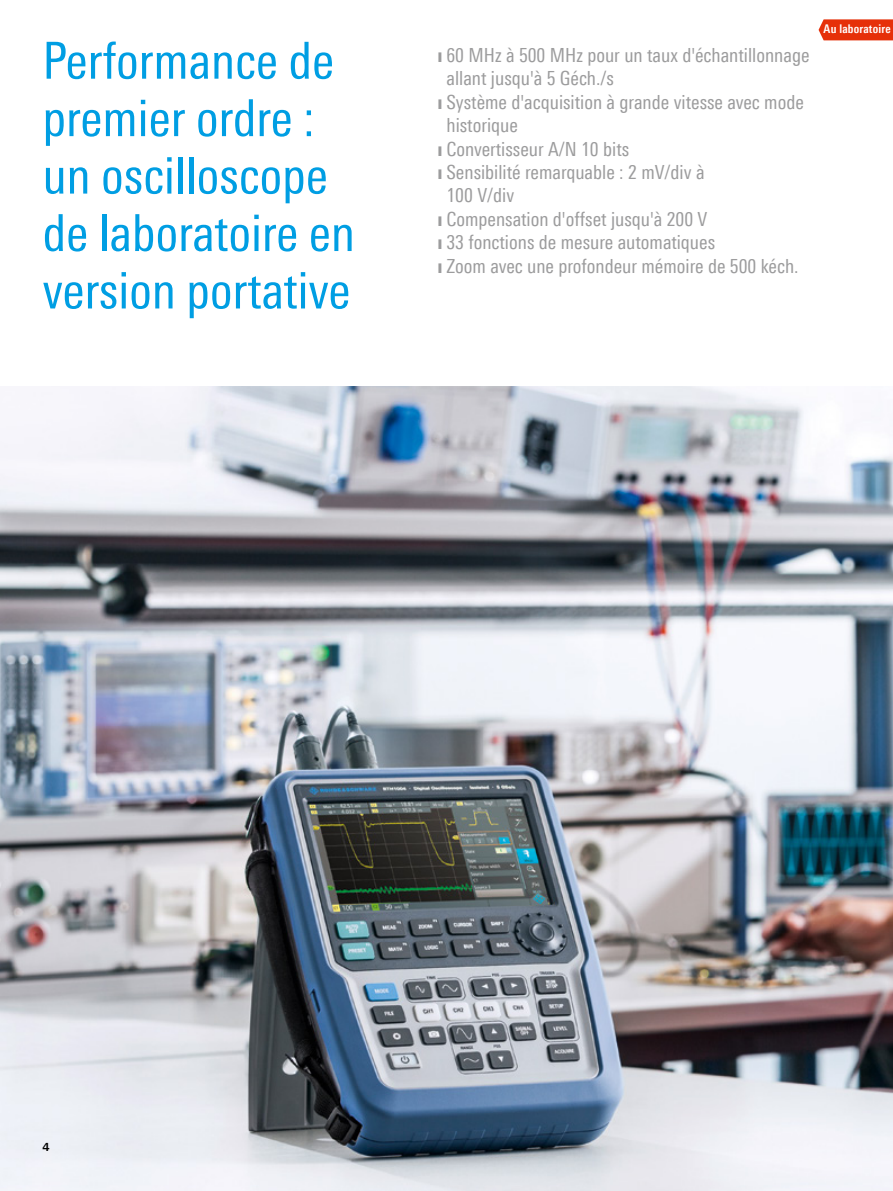
<style>
.page{position:relative;width:893px;height:1191px;background:#fff}
.page>*{position:absolute;margin:0;border:0;box-sizing:border-box;transform-origin:0 0}
.t1{font:51px/57.4px "Linotype Univers 420 Cn";color:#009ee3}
.t2{font:19.5px "Linotype Univers 420 Cn";color:#9c9c9d}
.t3{font:700 12px "Linotype Univers 620 Cn";letter-spacing:.015em;color:#fff}
.t4{font:700 11.25px "Linotype Univers 630";color:#000}
.s1{font-family:"Linotype Univers 330";font-weight:300}
</style>
<div class="page">
<img style="left:0;top:386px;width:893px;height:805px">
<svg style="left:819px;top:19px;width:74px;height:21px;background:#e73914"></svg>
<h1 class="t1" style="left:43px;top:32px;width:314px">Performance de premier ordre : un oscilloscope de laboratoire en version portative</h1>
<p class="t2" style="left:438px;top:44px;width:373px"><span class="s1">❙</span> 60 MHz à 500 MHz pour un taux d'échantillonnage</p>
<p class="t2" style="left:446px;top:67px;width:169px">allant jusqu'à 5 Géch./s</p>
<p class="t2" style="left:438px;top:90px;width:367px"><span class="s1">❙</span> Système d'acquisition à grande vitesse avec mode</p>
<p class="t2" style="left:446px;top:114px;width:73px">historique</p>
<p class="t2" style="left:438px;top:137px;width:193px"><span class="s1">❙</span> Convertisseur A/N 10 bits</p>
<p class="t2" style="left:438px;top:161px;width:268px"><span class="s1">❙</span> Sensibilité remarquable : 2 mV/div à</p>
<p class="t2" style="left:446px;top:184px;width:69px">100 V/div</p>
<p class="t2" style="left:438px;top:207px;width:271px"><span class="s1">❙</span> Compensation d'offset jusqu'à 200 V</p>
<p class="t2" style="left:438px;top:231px;width:279px"><span class="s1">❙</span> 33 fonctions de mesure automatiques</p>
<p class="t2" style="left:438px;top:254px;width:362px"><span class="s1">❙</span> Zoom avec une profondeur mémoire de 500 kéch.</p>
<p class="t3" style="left:824px;top:21px;width:68px">Au laboratoire</p>
<p class="t4" style="left:43px;top:1139px;width:9px">4</p>
</div>
